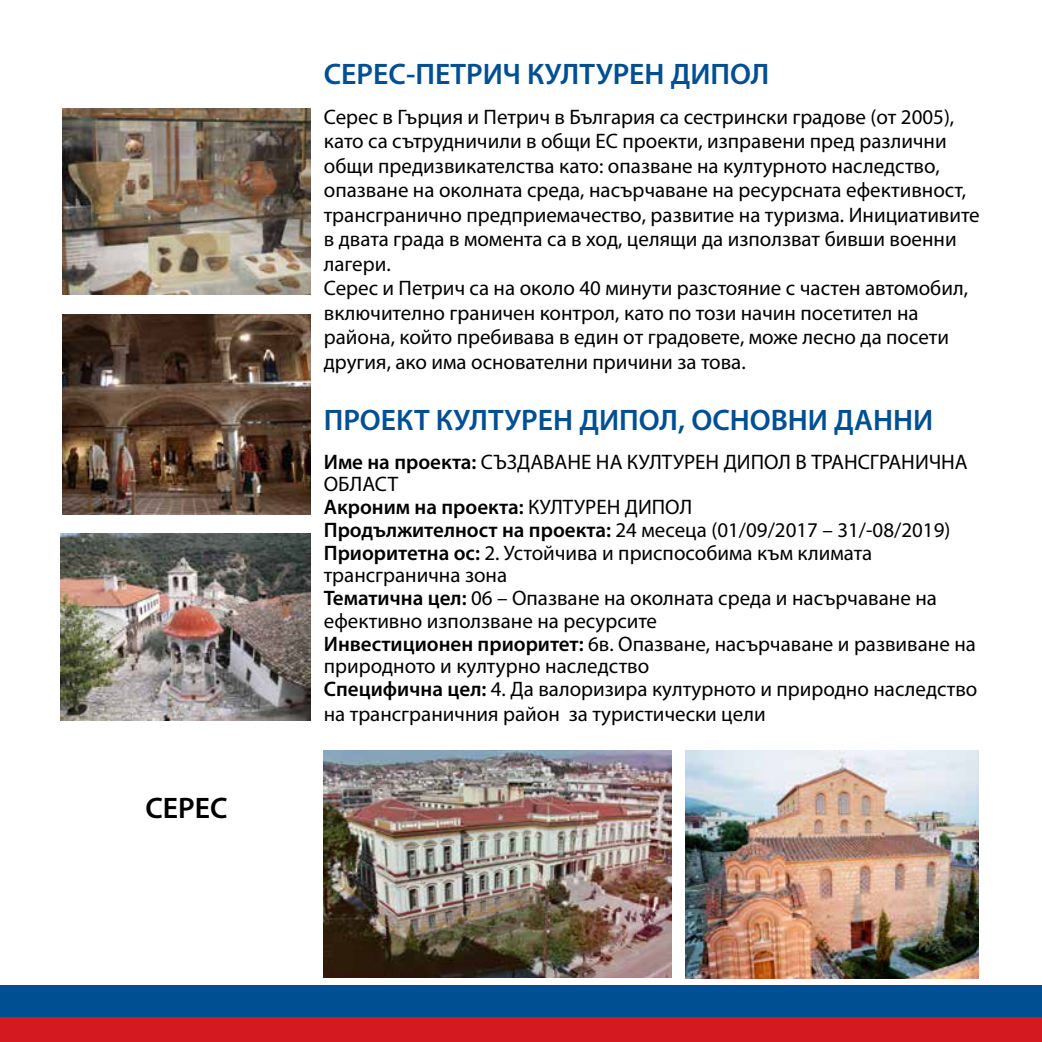
<style>
.page{position:relative;width:1042px;height:1042px;background:#fff}
.page>*{position:absolute;margin:0;border:0;box-sizing:border-box;transform-origin:0 0}
.t1{font:600 29.75px "Myriad Pro";color:#004f93}
.t2{font:600 29.75px "Myriad Pro";color:#000}
.t3{font:21px/22.9px "Myriad Pro";color:#000}
.s1{font-weight:600}
</style>
<div class="page">
<div style="left:0;top:986px;width:1042px;height:56px;background:#004f93"></div>
<div style="left:0;top:1017px;width:1042px;height:25px;background:#d51920"></div>
<img style="left:63px;top:109px;width:247px;height:186px">
<img style="left:324px;top:751px;width:347px;height:226px">
<img style="left:63px;top:314px;width:247px;height:200px">
<img style="left:685px;top:751px;width:294px;height:228px">
<img style="left:60px;top:533px;width:250px;height:188px">
<h1 class="t2" style="left:145px;top:789px;width:84px">СЕРЕС</h1>
<h1 class="t1" style="left:324px;top:55px;width:447px">СЕРЕС-ПЕТРИЧ КУЛТУРЕН ДИПОЛ</h1>
<p class="t3" style="left:324px;top:104px;width:657px;line-height:24.5px">Серес в Гърция и Петрич в България са сестрински градове (от 2005), като са сътрудничили в общи ЕС проекти, изправени пред различни общи предизвикателства като: опазване на културното наследство, опазване на околната среда, насърчаване на ресурсната ефективност, трансгранично предприемачество, развитие на туризма. Инициативите в двата града в момента са в ход, целящи да използват бивши военни лагери.<br>Серес и Петрич са на около 40 минути разстояние с частен автомобил, включително граничен контрол, като по този начин посетител на района, който пребивава в един от градовете, може лесно да посети другия, ако има основателни причини за това.</p>
<h1 class="t1" style="left:324px;top:401px;width:611px">ПРОЕКТ КУЛТУРЕН ДИПОЛ, ОСНОВНИ ДАННИ</h1>
<p class="t3" style="left:324px;top:450px;width:655px"><span class="s1">Име на проекта:</span> СЪЗДАВАНЕ НА КУЛТУРЕН ДИПОЛ В ТРАНСГРАНИЧНА ОБЛАСТ<br><span class="s1">Акроним на проекта:</span> КУЛТУРЕН ДИПОЛ<br><span class="s1">Продължителност на проекта:</span> 24 месеца (01/09/2017 – 31/-08/2019)<br><span class="s1">Приоритетна ос:</span> 2. Устойчива и приспособима към климата трансгранична зона<br><span class="s1">Тематична цел:</span> 06 – Опазване на околната среда и насърчаване на ефективно използване на ресурсите<br><span class="s1">Инвестиционен приоритет:</span> 6в. Опазване, насърчаване и развиване на природното и културно наследство<br><span class="s1">Специфична цел:</span> 4. Да валоризира културното и природно наследство на трансграничния район за туристически цели</p>
</div>
